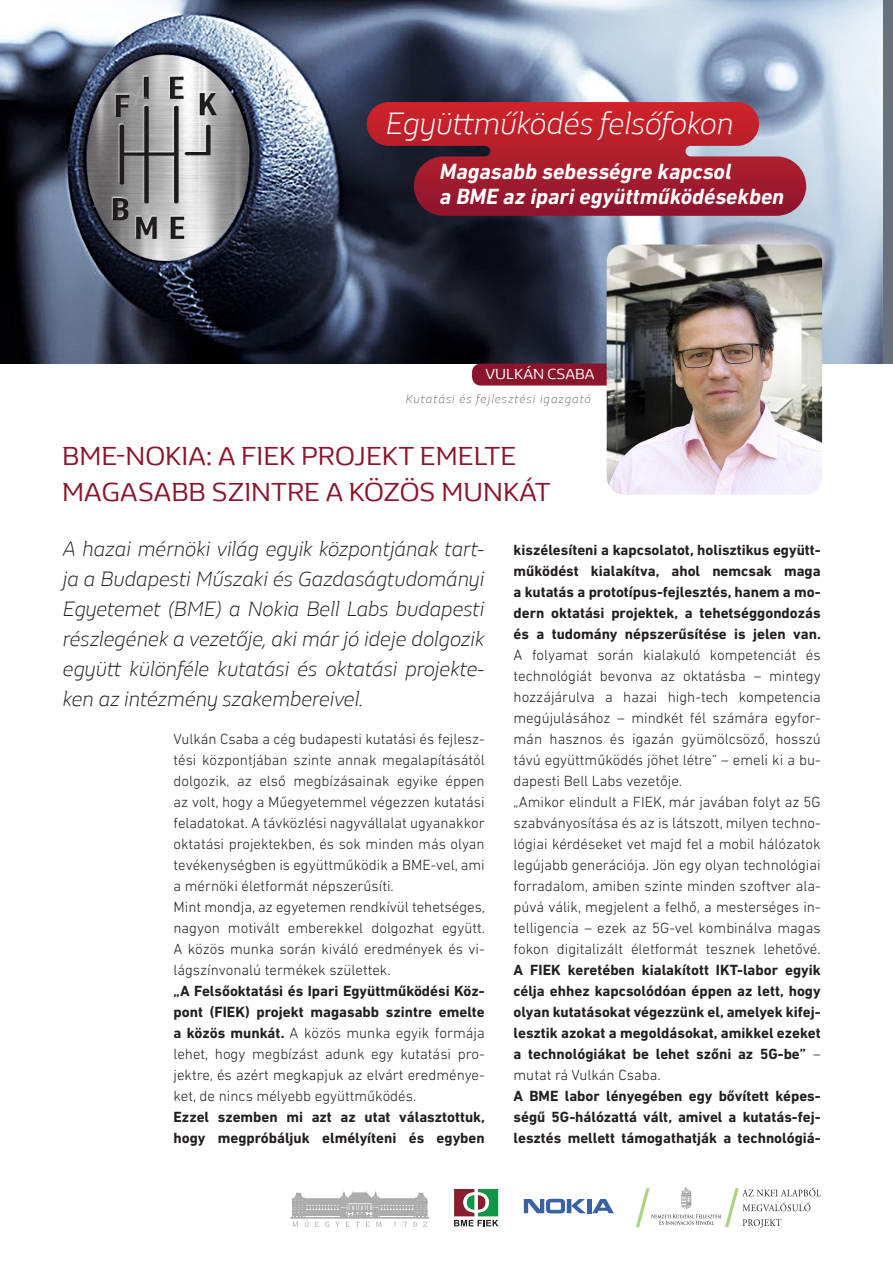
<style>
.page{position:relative;width:893px;height:1263px;background:#fff}
.page>*{position:absolute;margin:0;border:0;box-sizing:border-box;transform-origin:0 0}
.t1{font:italic 300 31.2px "Renault Life";color:#fff}
.t2{font:26.85px "Renault Life";color:#8b152d}
.t3{font:italic 700 22.5px "DIN Next LT Pro";color:#fff}
.t4{font:italic 300 21px/30px "Renault Life";color:#231f20;text-align:justify}
.t5{font:300 15px/21px "DIN Next LT Pro";color:#231f20;text-align:justify}
.t6{font:700 15px/21px "DIN Next LT Pro";color:#231f20}
.t7{font:15px "Renault Life";color:#fff}
.t8{font:italic 300 12px "Renault Life";letter-spacing:.08em;color:#68717c}
.s1{font-weight:700}
</style>
<div class="page">
<img style="left:0;top:0;width:882px;height:364px">
<svg style="left:367px;top:102px;width:439px;height:114px;background:#a02939"></svg>
<div style="left:472px;top:364px;width:222px;height:22px;background:#8b152d;border-radius:9px"></div>
<img style="left:607px;top:244px;width:215px;height:251px">
<svg style="left:292px;top:1191px;width:136px;height:36px"></svg>
<svg style="left:454px;top:1189px;width:44px;height:37px"></svg>
<svg style="left:636px;top:1187px;width:185px;height:41px"></svg>
<svg style="left:524px;top:1199px;width:62px;height:14px"></svg>
<hr style="left:587px;top:1199px;width:4px;height:14px;background:#3861a6">
<svg style="left:592px;top:1199px;width:22px;height:14px"></svg>
<p class="t1" style="left:386px;top:102px;width:349px">Együttműködés felsőfokon</p>
<p class="t3" style="left:440px;top:158px;width:293px">Magasabb sebességre kapcsol</p>
<p class="t3" style="left:440px;top:183px;width:346px">a BME az ipari együttműködésekben</p>
<p class="t7" style="left:486px;top:364px;width:110px">VULKÁN CSABA</p>
<p class="t8" style="left:406px;top:390px;width:187px">Kutatási és fejlesztési igazgató</p>
<p class="t2" style="left:62px;top:438px;width:455px">BME-NOKIA: A FIEK PROJEKT EMELTE</p>
<p class="t2" style="left:62px;top:474px;width:490px">MAGASABB SZINTRE A KÖZÖS MUNKÁT</p>
<p class="t4" style="left:63px;top:533px;width:423px">A hazai mérnöki világ egyik központjának tart&shy;ja a Budapesti Műszaki és Gazdaságtudományi Egyetemet (BME) a Nokia Bell Labs budapesti részlegének a vezetője, aki már jó ideje dolgozik együtt különféle kutatási és oktatási projekte&shy;ken az intézmény szakembereivel.</p>
<p class="t5" style="left:173px;top:728px;width:313px">Vulkán Csaba a cég budapesti kutatási és fejlesz&shy;tési központjában szinte annak megalapításától dolgozik, az első megbízásainak egyike éppen az volt, hogy a Műegyetemmel végezzen kutatási feladatokat. A távközlési nagyvállalat ugyanakkor oktatási projektekben, és sok minden más olyan tevékenységben is együttműködik a BME-vel, ami a mérnöki életformát népszerűsíti.</p>
<p class="t5" style="left:173px;top:896px;width:313px">Mint mondja, az egyetemen rendkívül tehetséges, nagyon motivált emberekkel dolgozhat együtt.<br>A közös munka során kiváló eredmények és vi&shy;lágszínvonalú termékek születtek.</p>
<p class="t5" style="left:173px;top:980px;width:313px"><span class="s1">„A Felsőoktatási és Ipari Együttműködési Köz&shy;pont (FIEK) projekt magasabb szintre emelte a közös munkát.</span> A közös munka egyik formája lehet, hogy megbízást adunk egy kutatási pro&shy;jektre, és azért megkapjuk az elvárt eredménye&shy;ket, de nincs mélyebb együttműködés.</p>
<p class="t6" style="left:173px;top:1106px;width:313px">Ezzel szemben mi azt az utat választottuk, hogy megpróbáljuk elmélyíteni és egyben</p>
<p class="t5" style="left:514px;top:539px;width:309px"><span class="s1">kiszélesíteni a kapcsolatot, holisztikus együtt&shy;működést kialakítva, ahol nemcsak maga a kutatás a prototípus-fejlesztés, hanem a mo&shy;dern oktatási projektek, a tehetséggondozás és a tudomány népszerűsítése is jelen van.<br></span>A folyamat során kialakuló kompetenciát és technológiát bevonva az oktatásba – mintegy hozzájárulva a hazai high-tech kompetencia megújulásához – mindkét fél számára egyfor&shy;mán hasznos és igazán gyümölcsöző, hosszú távú együttműködés jöhet létre” – emeli ki a bu&shy;dapesti Bell Labs vezetője.</p>
<p class="t5" style="left:514px;top:791px;width:309px">„Amikor elindult a FIEK, már javában folyt az 5G szabványosítása és az is látszott, milyen techno&shy;lógiai kérdéseket vet majd fel a mobil hálózatok legújabb generációja. Jön egy olyan technológiai forradalom, amiben szinte minden szoftver ala&shy;púvá válik, megjelent a felhő, a mesterséges in&shy;telligencia – ezek az 5G-vel kombinálva magas fokon digitalizált életformát tesznek lehetővé.<br><span class="s1">A FIEK keretében kialakított IKT-labor egyik célja ehhez kapcsolódóan éppen az lett, hogy olyan kutatásokat végezzünk el, amelyek kifej&shy;lesztik azokat a megoldásokat, amikkel ezeket a technológiákat be lehet szőni az 5G-be”</span> – mutat rá Vulkán Csaba.</p>
<p class="t6" style="left:514px;top:1085px;width:309px;text-align:justify">A BME labor lényegében egy bővített képes&shy;ségű 5G-hálózattá vált, amivel a kutatás-fej&shy;lesztés mellett támogathatják a technológiá-</p>
</div>
